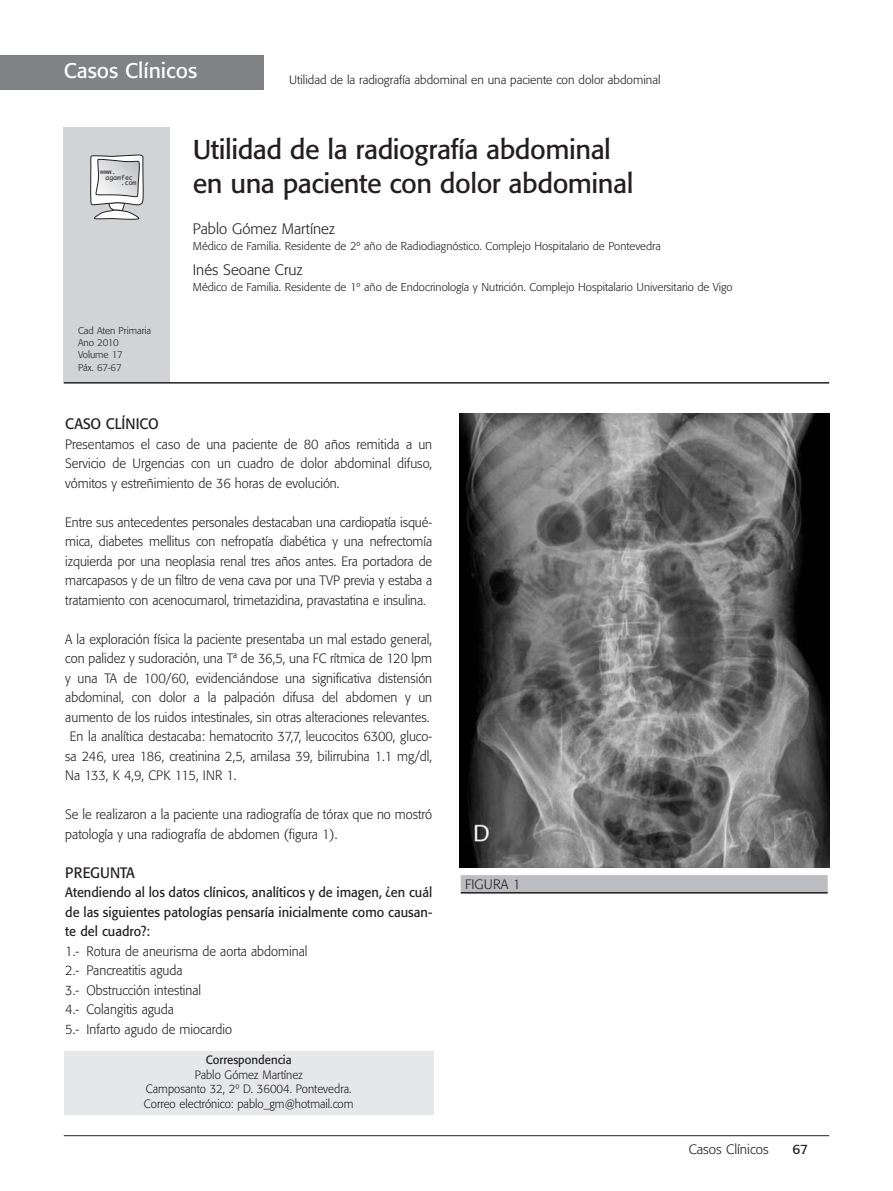
<style>
.page{position:relative;width:893px;height:1191px;background:#fff}
.page>*{position:absolute;margin:0;border:0;box-sizing:border-box;transform-origin:0 0}
.t1{font:27px/33.9px "Formata";letter-spacing:-.02em;color:#231f20}
.t2{font:21px "Formata";color:#fff}
.t3{font:300 15px "Formata";color:#231f20}
.t4{font:15px "Formata";color:#231f20;scale:.95 1}
.t5{font:300 13.5px/19.5px "Formata";color:#231f20;text-align:justify;scale:.95 1}
.t6{font:13.5px/19.5px "Formata";color:#231f20;text-align:justify;scale:.95 1}
.t7{font:300 13.5px "Formata";color:#231f20}
.t8{font:13.5px "Formata";color:#231f20}
.t9{font:300 12px/14.9px "Formata";color:#231f20;text-align:center;scale:.95 1}
.t10{font:300 12px "Formata";color:#231f20}
.t11{font:12px "Formata";color:#231f20;scale:.95 1}
.t12{font:300 11.25px "Formata";color:#231f20}
.t13{font:300 9.75px/12px "Formata";color:#231f20}
.t14{font:6.45px "Monaco";color:#231f20}
</style>
<div class="page">
<div style="left:0;top:55px;width:264px;height:34px;background:#808285"></div>
<div style="left:64px;top:128px;width:106px;height:255px;background:#d1d3d4"></div>
<hr style="left:64px;top:382px;width:765px;height:1px;background:#231f20">
<hr style="left:64px;top:1135px;width:765px;height:1px;background:#231f20">
<div style="left:64px;top:1050px;width:370px;height:64px;background:#e6e7e8"></div>
<div style="left:461px;top:875px;width:367px;height:18px;background:#bbbdc0"></div>
<hr style="left:461px;top:892px;width:367px;height:1px;background:#231f20">
<img style="left:459px;top:413px;width:370px;height:454px">
<svg style="left:90px;top:154px;width:54px;height:66px"></svg>
<h2 class="t2" style="left:64px;top:62px;width:135px">Casos Clínicos</h2>
<p class="t10" style="left:289px;top:75px;width:373px">Utilidad de la radiografía abdominal en una paciente con dolor abdominal</p>
<p class="t14" style="left:100px;top:168px;width:17px">www.</p>
<p class="t14" style="left:106px;top:173px;width:29px">agamfec</p>
<p class="t14" style="left:121px;top:179px;width:17px">.com</p>
<p class="t13" style="left:78px;top:325px;width:75px">Cad Aten Primaria<br>Ano 2010<br>Volume 17<br>Páx. 67-67</p>
<h1 class="t1" style="left:193px;top:135px;width:442px">Utilidad de la radiografía abdominal en una paciente con dolor abdominal</h1>
<p class="t3" style="left:193px;top:222px;width:144px">Pablo Gómez Martínez</p>
<p class="t12" style="left:193px;top:241px;width:470px">Médico de Familia. Residente de 2º año de Radiodiagnóstico. Complejo Hospitalario de Pontevedra</p>
<p class="t3" style="left:193px;top:263px;width:111px">Inés Seoane Cruz</p>
<p class="t12" style="left:193px;top:282px;width:541px">Médico de Familia. Residente de 1º año de Endocrinología y Nutrición. Complejo Hospitalario Universitario de Vigo</p>
<p class="t4" style="left:65px;top:417px;width:100px">CASO CLÍNICO</p>
<p class="t5" style="left:65px;top:435px;width:388px">Presentamos el caso de una paciente de 80 años remitida a un Servicio de Urgencias con un cuadro de dolor abdominal difuso, vómitos y estreñimiento de 36 horas de evolución.</p>
<p class="t5" style="left:65px;top:513px;width:388px">Entre sus antecedentes personales destacaban una cardiopatía isqué&shy;mica, diabetes mellitus con nefropatía diabética y una nefrectomía izquierda por una neoplasia renal tres años antes. Era portadora de marcapasos y de un filtro de vena cava por una TVP previa y estaba a tratamiento con acenocumarol, trimetazidina, pravastatina e insulina.</p>
<p class="t5" style="left:65px;top:630px;width:388px">A la exploración física la paciente presentaba un mal estado general,</p>
<p class="t5" style="left:65px;top:649px;width:388px">con palidez y sudoración, una Tª de 36,5, una FC rítmica de 120 lpm</p>
<p class="t5" style="left:65px;top:669px;width:388px">y una TA de 100/60, evidenciándose una significativa distensión</p>
<p class="t5" style="left:65px;top:688px;width:388px">abdominal, con dolor a la palpación difusa del abdomen y un</p>
<p class="t5" style="left:65px;top:708px;width:385px">aumento de los ruidos intestinales, sin otras alteraciones relevantes.</p>
<p class="t5" style="left:70px;top:727px;width:383px">En la analítica destacaba: hematocrito 37,7, leucocitos 6300, gluco-</p>
<p class="t5" style="left:65px;top:747px;width:388px">sa 246, urea 186, creatinina 2,5, amilasa 39, bilirrubina 1.1 mg/dl,</p>
<p class="t5" style="left:65px;top:766px;width:182px">Na 133, K 4,9, CPK 115, INR 1.</p>
<p class="t5" style="left:65px;top:805px;width:388px">Se le realizaron a la paciente una radiografía de tórax que no mostró patología y una radiografía de abdomen (figura 1).</p>
<p class="t4" style="left:65px;top:866px;width:75px">PREGUNTA</p>
<p class="t6" style="left:65px;top:884px;width:388px">Atendiendo al los datos clínicos, analíticos y de imagen, ¿en cuál de las siguientes patologías pensaría inicialmente como causan&shy;te del cuadro?:</p>
<p class="t5" style="left:65px;top:942px;width:256px;text-align:left">1.- Rotura de aneurisma de aorta abdominal<br>2.- Pancreatitis aguda<br>3.- Obstrucción intestinal<br>4.- Colangitis aguda<br>5.- Infarto agudo de miocardio</p>
<p class="t11" style="left:206px;top:1054px;width:92px">Correspondencia</p>
<p class="t9" style="left:144px;top:1067px;width:222px">Pablo Gómez Martínez<br>Camposanto 32, 2º D. 36004. Pontevedra.<br>Correo electrónico: pablo_gm@hotmail.com</p>
<p class="t7" style="left:465px;top:878px;width:57px">FIGURA 1</p>
<p class="t7" style="left:689px;top:1142px;width:82px">Casos Clínicos</p>
<p class="t8" style="left:792px;top:1142px;width:17px">67</p>
</div>
